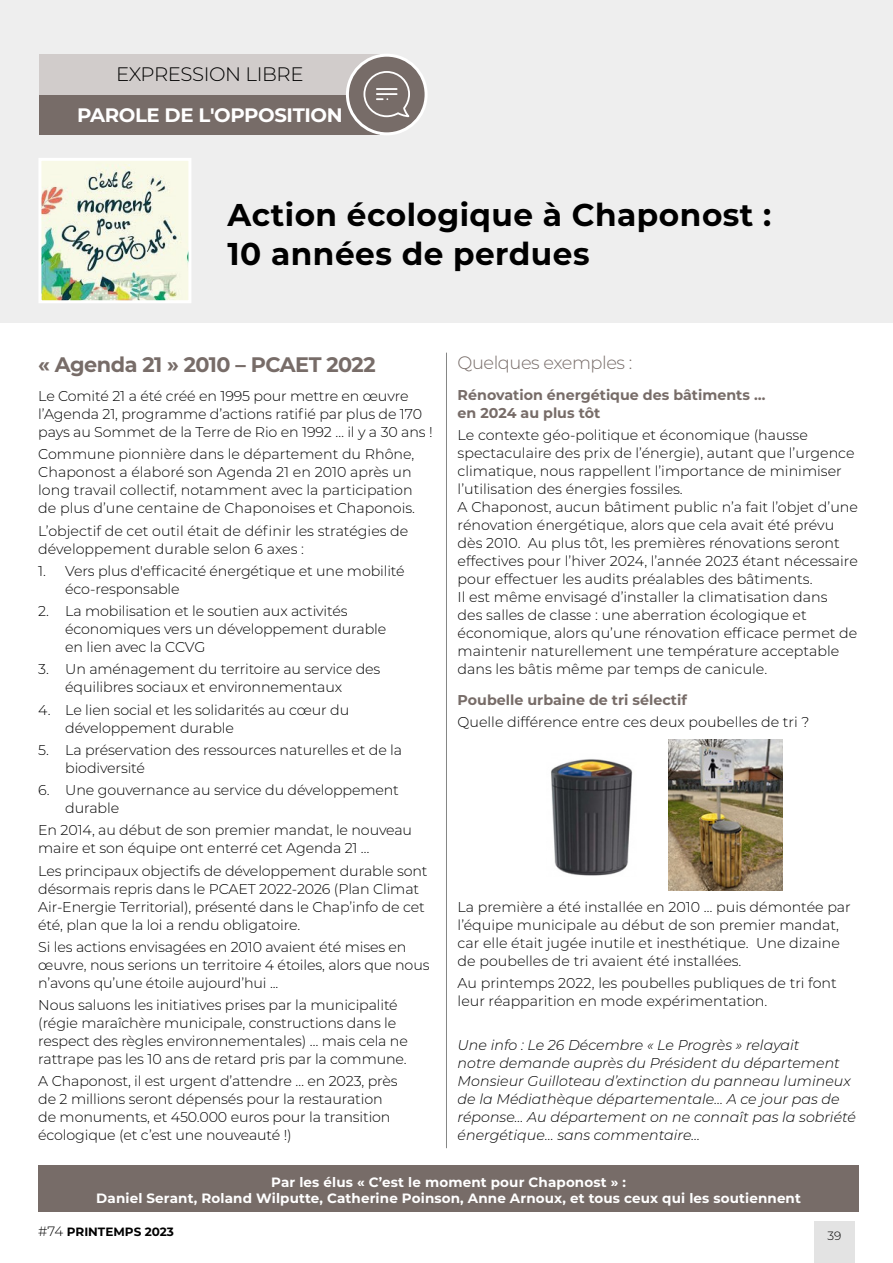
<style>
.page{position:relative;width:893px;height:1263px;background:#fff}
.page>*{position:absolute;margin:0;border:0;box-sizing:border-box;transform-origin:0 0}
.t1{font:700 31.5px/38.7px "Montserrat";letter-spacing:.015em;color:#000}
.t2{font:700 21px "Montserrat";letter-spacing:-.025em;color:#776c68}
.t3{font:700 19.5px "Montserrat";letter-spacing:-.02em;color:#fff}
.t4{font:300 19.5px "Montserrat";letter-spacing:-.02em;color:#000}
.t5{font:300 18px "Montserrat";letter-spacing:-.025em;color:#776c68}
.t6{font:300 14.25px/18px "Montserrat";letter-spacing:-.01em;color:#000}
.t7{font:italic 300 14.25px/18px "Montserrat";color:#000}
.t8{font:700 14.25px/18px "Montserrat";color:#776c68}
.t9{font:700 13.5px/16.2px "Montserrat";letter-spacing:.01em;color:#fff;text-align:center}
.t10{font:700 12px "Montserrat";color:#000}
.t11{font:300 12px "Montserrat";color:#000}
.s1{font-weight:300;font-size:13.5px}
</style>
<div class="page">
<div style="left:814px;top:1221px;width:41px;height:42px;background:#e3e3e3"></div>
<div style="left:0;top:0;width:893px;height:323px;background:#eee"></div>
<div style="left:40px;top:94px;width:340px;height:41px;background:#776c68"></div>
<div style="left:40px;top:54px;width:340px;height:40px;background:#d1cccb"></div>
<div style="left:347px;top:55px;width:79px;height:79px;background:#776c68;border-radius:50%"></div>
<div style="left:346px;top:54px;width:82px;height:81px;border:3px solid #fff;border-radius:50%"></div>
<svg style="left:363px;top:71px;width:47px;height:47px"></svg>
<div style="left:38px;top:1165px;width:821px;height:47px;background:#776c68"></div>
<img style="left:42px;top:162px;width:145px;height:137px">
<div style="left:38px;top:158px;width:153px;height:145px;border:3px solid #fff"></div>
<hr style="left:446px;top:353px;width:1px;height:795px;background:#868786">
<img style="left:668px;top:739px;width:114px;height:152px">
<img style="left:551px;top:759px;width:82px;height:117px">
<h3 class="t4" style="left:116px;top:61px;width:189px">EXPRESSION LIBRE</h3>
<h3 class="t3" style="left:77px;top:101px;width:267px">PAROLE DE L'OPPOSITION</h3>
<h1 class="t1" style="left:227px;top:194px;width:545px">Action écologique à Chaponost :<br>10 années de perdues</h1>
<h2 class="t2" style="left:38px;top:350px;width:339px">« Agenda 21 » 2010 – PCAET 2022</h2>
<p class="t6" style="left:38px;top:386px;width:396px">Le Comité 21 a été créé en 1995 pour mettre en œuvre l’Agenda 21, programme d’actions ratifié par plus de 170 pays au Sommet de la Terre de Rio en 1992 … il y a 30 ans !</p>
<p class="t6" style="left:38px;top:445px;width:378px">Commune pionnière dans le département du Rhône, Chaponost a élaboré son Agenda 21 en 2010 après un long travail collectif, notamment avec la participation de plus d’une centaine de Chaponoises et Chaponois.</p>
<p class="t6" style="left:38px;top:521px;width:372px">L’objectif de cet outil était de définir les stratégies de développement durable selon 6 axes :</p>
<p class="t6" style="left:65px;top:561px;width:341px;text-indent:-27px">1. Vers plus d'efficacité énergétique et une mobilité éco-responsable</p>
<p class="t6" style="left:65px;top:601px;width:323px;text-indent:-27px">2. La mobilisation et le soutien aux activités économiques vers un développement durable en lien avec la CCVG</p>
<p class="t6" style="left:65px;top:660px;width:317px;text-indent:-27px">3. Un aménagement du territoire au service des équilibres sociaux et environnementaux</p>
<p class="t6" style="left:65px;top:700px;width:286px;text-indent:-27px">4. Le lien social et les solidarités au cœur du développement durable</p>
<p class="t6" style="left:65px;top:740px;width:338px;text-indent:-27px">5. La préservation des ressources naturelles et de la biodiversité</p>
<p class="t6" style="left:65px;top:780px;width:335px;text-indent:-27px">6. Une gouvernance au service du développement durable</p>
<p class="t6" style="left:38px;top:821px;width:375px">En 2014, au début de son premier mandat, le nouveau maire et son équipe ont enterré cet Agenda 21 …</p>
<p class="t6" style="left:38px;top:861px;width:391px">Les principaux objectifs de développement durable sont désormais repris dans le PCAET 2022-2026 (Plan Climat Air-Energie Territorial), présenté dans le Chap’info de cet été, plan que la loi a rendu obligatoire.</p>
<p class="t6" style="left:38px;top:937px;width:393px">Si les actions envisagées en 2010 avaient été mises en œuvre, nous serions un territoire 4 étoiles, alors que nous n’avons qu’une étoile aujourd’hui ...</p>
<p class="t6" style="left:38px;top:995px;width:371px">Nous saluons les initiatives prises par la municipalité (régie maraîchère municipale, constructions dans le respect des règles environnementales) … mais cela ne rattrape pas les 10 ans de retard pris par la commune.</p>
<p class="t6" style="left:38px;top:1072px;width:361px">A Chaponost, il est urgent d’attendre … en 2023, près de 2 millions seront dépensés pour la restauration de monuments, et 450.000 euros pour la transition écologique (et c’est une nouveauté !)</p>
<p class="t5" style="left:458px;top:351px;width:176px">Quelques exemples :</p>
<p class="t8" style="left:458px;top:385px;width:309px">Rénovation énergétique des bâtiments … en 2024 au plus tôt</p>
<p class="t6" style="left:458px;top:426px;width:402px">Le contexte géo-politique et économique (hausse spectaculaire des prix de l’énergie), autant que l’urgence climatique, nous rappellent l’importance de minimiser l’utilisation des énergies fossiles.<br>A Chaponost, aucun bâtiment public n’a fait l’objet d’une rénovation énergétique, alors que cela avait été prévu dès 2010. Au plus tôt, les premières rénovations seront effectives pour l’hiver 2024, l’année 2023 étant nécessaire pour effectuer les audits préalables des bâtiments.<br>Il est même envisagé d’installer la climatisation dans<br>des salles de classe : une aberration écologique et économique, alors qu’une rénovation efficace permet de maintenir naturellement une température acceptable dans les bâtis même par temps de canicule.</p>
<p class="t8" style="left:458px;top:690px;width:231px">Poubelle urbaine de tri sélectif</p>
<p class="t6" style="left:458px;top:713px;width:353px">Quelle différence entre ces deux poubelles de tri ?</p>
<p class="t6" style="left:458px;top:897px;width:395px">La première a été installée en 2010 … puis démontée par l’équipe municipale au début de son premier mandat, car elle était jugée inutile et inesthétique. Une dizaine de poubelles de tri avaient été installées.</p>
<p class="t6" style="left:458px;top:973px;width:381px">Au printemps 2022, les poubelles publiques de tri font leur réapparition en mode expérimentation.</p>
<p class="t7" style="left:458px;top:1036px;width:400px">Une info : Le 26 Décembre « Le Progrès » relayait<br>notre demande auprès du Président du département Monsieur Guilloteau d’extinction du panneau lumineux de la Médiathèque départementale… A ce jour pas de réponse… Au département on ne connaît pas la sobriété énergétique… sans commentaire…</p>
<p class="t9" style="left:96px;top:1173px;width:706px">Par les élus « C’est le moment pour Chaponost » :<br>Daniel Serant, Roland Wilputte, Catherine Poinson, Anne Arnoux, et tous ceux qui les soutiennent</p>
<p class="t10" style="left:38px;top:1223px;width:137px"><span class="s1">#74</span> PRINTEMPS 2023</p>
<p class="t11" style="left:827px;top:1228px;width:15px">39</p>
</div>
